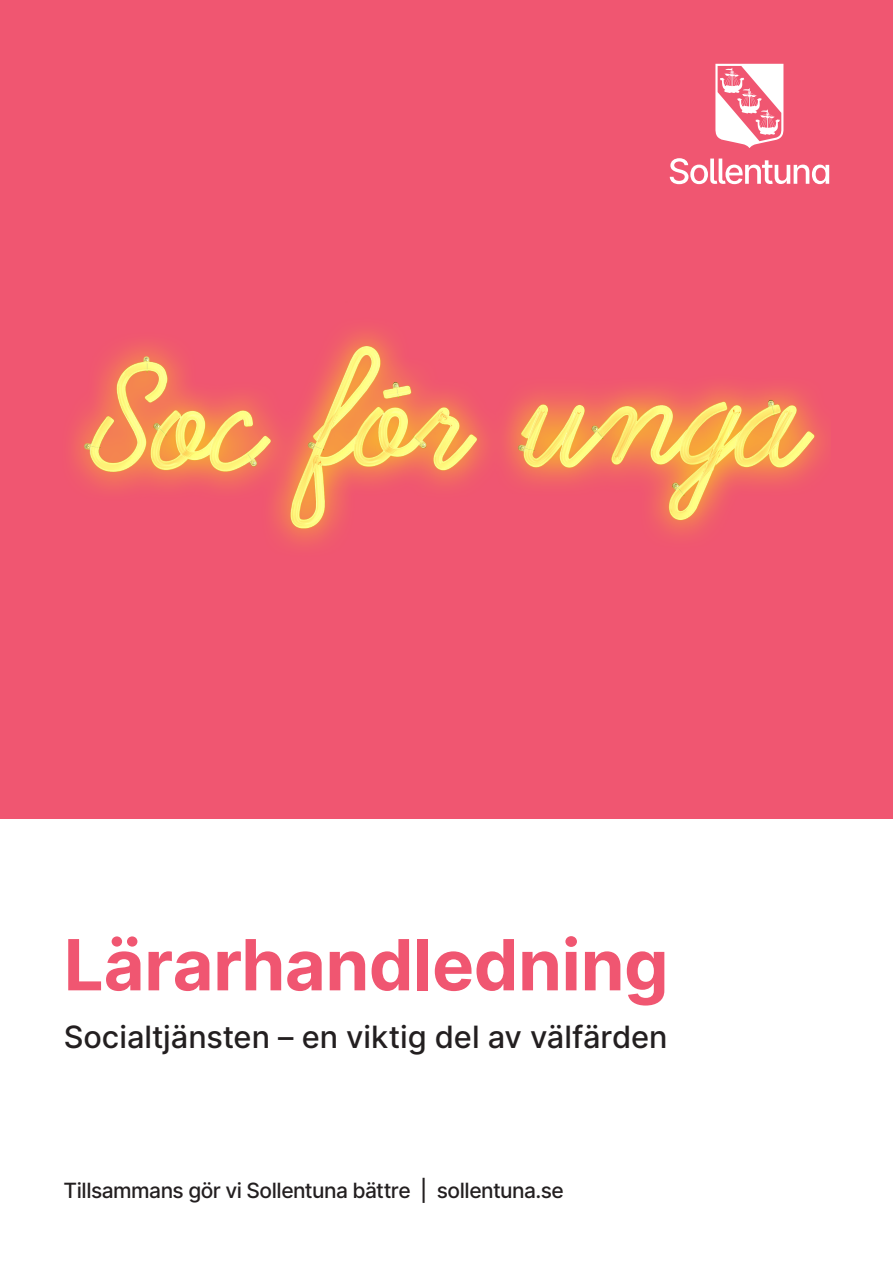
<style>
.page{position:relative;width:893px;height:1263px;background:#fff}
.page>*{position:absolute;margin:0;border:0;box-sizing:border-box;transform-origin:0 0}
.t1{font:700 70.5px "Inter";letter-spacing:-.005em;color:#f05671}
.t2{font:500 30.75px "Inter";color:#231f20}
.t3{font:500 21px "Inter";letter-spacing:-.025em;color:#231f20}
</style>
<div class="page">
<div style="left:0;top:0;width:893px;height:850px;background:#f05671"></div>
<div style="left:0;top:820px;width:893px;height:443px;background:#fff"></div>
<svg style="left:670px;top:158px;width:159px;height:26px"></svg>
<svg style="left:715px;top:64px;width:68px;height:84px"></svg>
<img style="left:74px;top:332px;width:750px;height:212px">
<p class="t1" style="left:64px;top:913px;width:606px">Lärarhandledning</p>
<p class="t2" style="left:64px;top:1015px;width:605px">Socialtjänsten – en viktig del av välfärden</p>
<p class="t3" style="left:64px;top:1175px;width:502px">Tillsammans gör vi Sollentuna bättre | sollentuna.se</p>
</div>
